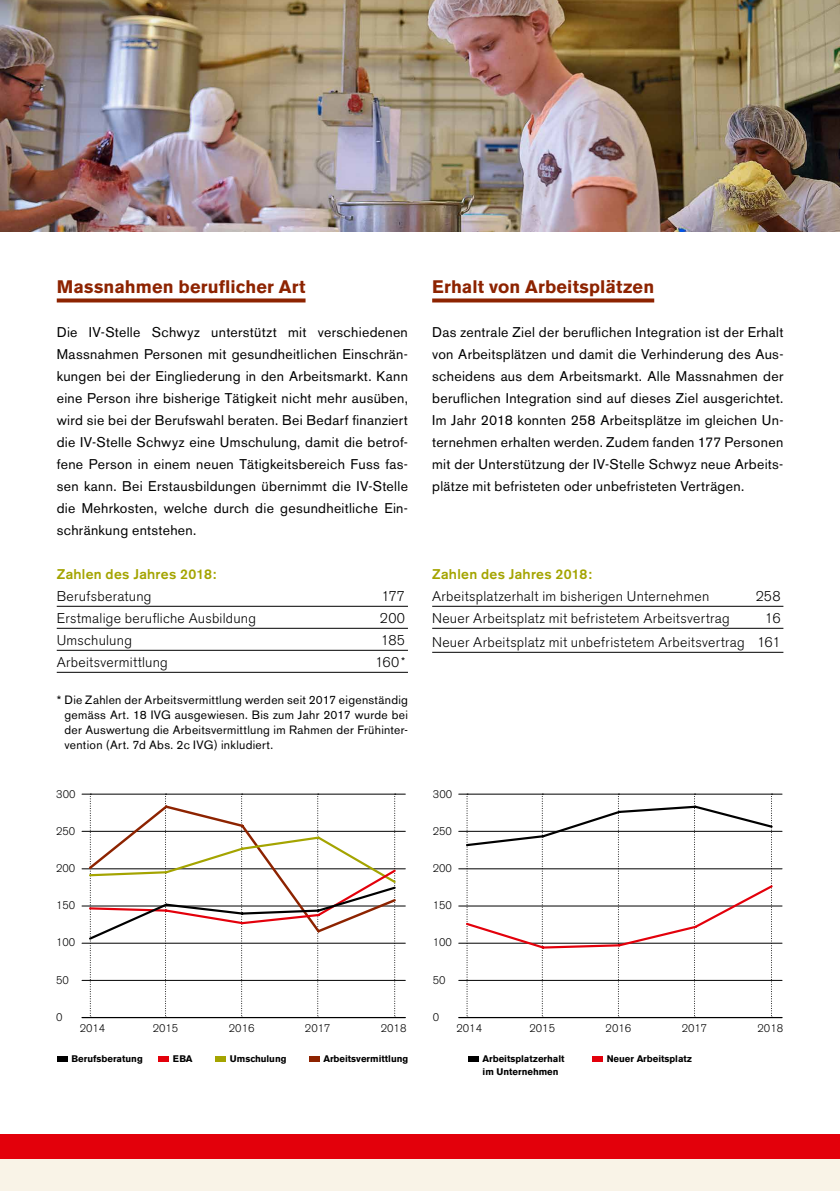
<style>
.page{position:relative;width:840px;height:1191px;background:#fff}
.page>*{position:absolute;margin:0;border:0;box-sizing:border-box;transform-origin:0 0}
.t1{font:700 18px "Akzidenz Grotesk BE";letter-spacing:.01em;color:#8d2300}
.t2{font:14px/22px "Akzidenz Grotesk BE";letter-spacing:.02em;color:#000;text-align:justify}
.t3{font:300 14px/24px "Akzidenz Grotesk BE";letter-spacing:.02em;color:#000;text-align:right}
.t4{font:500 14px "Akzidenz Grotesk BE";letter-spacing:.02em;color:#a4a400}
.t5{font:12px/15px "Akzidenz Grotesk BE";letter-spacing:.025em;color:#000;text-align:justify}
.t6{font:300 11px "Akzidenz Grotesk BE";color:#000}
.t7{font:700 9.6px "Akzidenz Grotesk BE";color:#000}
</style>
<div class="page">
<svg style="left:57px;top:298px;width:248px;height:4px"></svg>
<hr style="left:57px;top:606px;width:351px;height:1px;background:#000">
<hr style="left:57px;top:628px;width:351px;height:1px;background:#000">
<hr style="left:57px;top:650px;width:351px;height:1px;background:#000">
<hr style="left:57px;top:672px;width:351px;height:1px;background:#000">
<svg style="left:432px;top:298px;width:222px;height:4px"></svg>
<hr style="left:432px;top:606px;width:351px;height:1px;background:#000">
<hr style="left:432px;top:628px;width:351px;height:1px;background:#000">
<hr style="left:432px;top:652px;width:351px;height:1px;background:#000">
<div style="left:0;top:1134px;width:839px;height:57px;background:#f9f3e7"></div>
<div style="left:0;top:1134px;width:839px;height:24px;background:#e3000b"></div>
<div style="left:158px;top:1056px;width:11px;height:6px;background:#e3000b"></div>
<div style="left:215px;top:1056px;width:11px;height:5px;background:#a4a400"></div>
<div style="left:309px;top:1056px;width:10px;height:5px;background:#8d2300"></div>
<div style="left:57px;top:1056px;width:11px;height:6px;background:#000"></div>
<div style="left:592px;top:1056px;width:10px;height:6px;background:#e3000b"></div>
<div style="left:468px;top:1056px;width:10px;height:6px;background:#000"></div>
<img style="left:0;top:0;width:839px;height:231px">
<hr style="left:82px;top:905px;width:323px;height:1px;background:#000">
<hr style="left:82px;top:980px;width:323px;height:1px;background:#000">
<hr style="left:82px;top:943px;width:323px;height:1px;background:#000">
<hr style="left:82px;top:1017px;width:323px;height:1px;background:#000">
<hr style="left:82px;top:868px;width:323px;height:1px;background:#000">
<hr style="left:82px;top:831px;width:323px;height:1px;background:#000">
<hr style="left:82px;top:794px;width:323px;height:1px;background:#000">
<svg style="left:87px;top:793px;width:310px;height:224px"></svg>
<hr style="left:458px;top:905px;width:323px;height:1px;background:#000">
<hr style="left:458px;top:980px;width:323px;height:1px;background:#000">
<hr style="left:458px;top:943px;width:323px;height:1px;background:#000">
<hr style="left:458px;top:1017px;width:323px;height:1px;background:#000">
<hr style="left:458px;top:868px;width:323px;height:1px;background:#000">
<hr style="left:458px;top:831px;width:323px;height:1px;background:#000">
<hr style="left:458px;top:794px;width:323px;height:1px;background:#000">
<svg style="left:464px;top:793px;width:310px;height:224px"></svg>
<p class="t1" style="left:57px;top:276px;width:250px">Massnahmen beruflicher Art</p>
<p class="t2" style="left:57px;top:321px;width:352px">Die IV-Stelle Schwyz unterstützt mit verschiedenen Massnahmen Personen mit gesundheitlichen Einschrän&shy;kungen bei der Eingliederung in den Arbeitsmarkt. Kann eine Person ihre bisherige Tätigkeit nicht mehr ausüben, wird sie bei der Berufswahl beraten. Bei Bedarf finanziert die IV-Stelle Schwyz eine Umschulung, damit die betrof&shy;fene Person in einem neuen Tätigkeitsbereich Fuss fas&shy;sen kann. Bei Erstausbildungen übernimmt die IV-Stelle die Mehrkosten, welche durch die gesundheitliche Ein&shy;schränkung entstehen.</p>
<p class="t4" style="left:57px;top:565px;width:161px">Zahlen des Jahres 2018:</p>
<p class="t3" style="left:57px;top:584px;width:96px">Berufsberatung</p>
<p class="t3" style="left:381px;top:584px;width:25px">177</p>
<p class="t3" style="left:57px;top:606px;width:201px">Erstmalige berufliche Ausbildung</p>
<p class="t3" style="left:379px;top:606px;width:27px">200</p>
<p class="t3" style="left:57px;top:628px;width:77px">Umschulung</p>
<p class="t3" style="left:381px;top:628px;width:26px">185</p>
<p class="t3" style="left:57px;top:650px;width:112px">Arbeitsvermittlung</p>
<p class="t3" style="left:375px;top:650px;width:32px">160*</p>
<p class="t5" style="left:64px;top:692px;width:345px;text-indent:-8px">* Die Zahlen der Arbeitsvermittlung werden seit 2017 eigenständig gemäss Art. 18 IVG ausgewiesen. Bis zum Jahr 2017 wurde bei der Auswertung die Arbeitsvermittlung im Rahmen der Frühinter&shy;vention (Art. 7d Abs. 2c IVG) inkludiert.</p>
<p class="t6" style="left:56px;top:787px;width:21px">300</p>
<p class="t6" style="left:56px;top:825px;width:21px">250</p>
<p class="t6" style="left:56px;top:862px;width:21px">200</p>
<p class="t6" style="left:56px;top:899px;width:21px">150</p>
<p class="t6" style="left:56px;top:936px;width:21px">100</p>
<p class="t6" style="left:56px;top:973px;width:14px">50</p>
<p class="t6" style="left:56px;top:1010px;width:8px">0</p>
<p class="t6" style="left:80px;top:1022px;width:27px">2014</p>
<p class="t6" style="left:153px;top:1022px;width:27px">2015</p>
<p class="t6" style="left:229px;top:1022px;width:27px">2016</p>
<p class="t6" style="left:305px;top:1022px;width:27px">2017</p>
<p class="t6" style="left:380px;top:1022px;width:27px">2018</p>
<p class="t1" style="left:432px;top:276px;width:223px">Erhalt von Arbeitsplätzen</p>
<p class="t2" style="left:432px;top:321px;width:352px">Das zentrale Ziel der beruflichen Integration ist der Erhalt von Arbeitsplätzen und damit die Verhinderung des Aus&shy;scheidens aus dem Arbeitsmarkt. Alle Massnahmen der beruflichen Integration sind auf dieses Ziel ausgerichtet.<br>Im Jahr 2018 konnten 258 Arbeitsplätze im gleichen Un&shy;ternehmen erhalten werden. Zudem fanden 177 Personen mit der Unterstützung der IV-Stelle Schwyz neue Arbeits&shy;plätze mit befristeten oder unbefristeten Verträgen.</p>
<p class="t4" style="left:432px;top:565px;width:161px">Zahlen des Jahres 2018:</p>
<p class="t3" style="left:432px;top:584px;width:278px">Arbeitsplatzerhalt im bisherigen Unternehmen</p>
<p class="t3" style="left:755px;top:584px;width:26px">258</p>
<p class="t3" style="left:432px;top:606px;width:299px">Neuer Arbeitsplatz mit befristetem Arbeitsvertrag</p>
<p class="t3" style="left:432px;top:606px;width:349px">16<br>Neuer Arbeitsplatz mit unbefristetem Arbeitsvertrag 161</p>
<p class="t6" style="left:432px;top:787px;width:21px">300</p>
<p class="t6" style="left:432px;top:825px;width:21px">250</p>
<p class="t6" style="left:432px;top:862px;width:21px">200</p>
<p class="t6" style="left:432px;top:899px;width:21px">150</p>
<p class="t6" style="left:432px;top:936px;width:21px">100</p>
<p class="t6" style="left:432px;top:973px;width:14px">50</p>
<p class="t6" style="left:432px;top:1010px;width:8px">0</p>
<p class="t6" style="left:456px;top:1022px;width:27px">2014</p>
<p class="t6" style="left:529px;top:1022px;width:27px">2015</p>
<p class="t6" style="left:605px;top:1022px;width:27px">2016</p>
<p class="t6" style="left:681px;top:1022px;width:27px">2017</p>
<p class="t6" style="left:757px;top:1022px;width:27px">2018</p>
<p class="t7" style="left:71px;top:1053px;width:73px">Berufsberatung</p>
<p class="t7" style="left:173px;top:1053px;width:21px">EBA</p>
<p class="t7" style="left:230px;top:1053px;width:58px">Umschulung</p>
<p class="t7" style="left:323px;top:1053px;width:86px">Arbeitsvermittlung</p>
<p class="t7" style="left:482px;top:1053px;width:83px">Arbeitsplatzerhalt</p>
<p class="t7" style="left:606px;top:1053px;width:87px">Neuer Arbeitsplatz</p>
<p class="t7" style="left:482px;top:1065px;width:77px">im Unternehmen</p>
</div>
